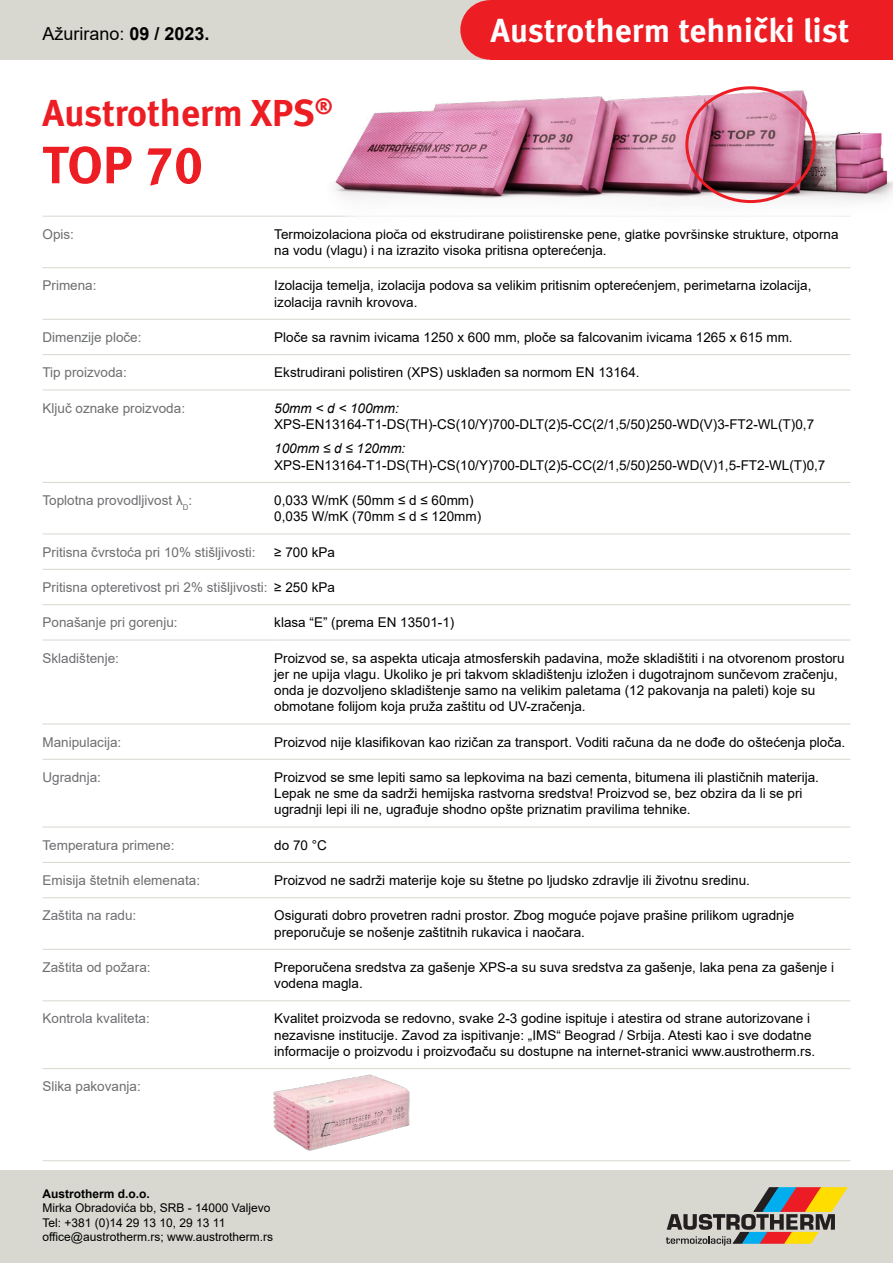
<style>
.page{position:relative;width:893px;height:1263px;background:#fff}
.page>*{position:absolute;margin:0;border:0;box-sizing:border-box;transform-origin:0 0}
.t1{font:52.5px "Meta Bold LF";color:#ed1d24}
.t2{font:37.5px "Meta Bold LF";color:#ed1d24}
.t3{font:700 33px "Meta Pro";color:#fff}
.t4{font:18px "Arial";color:#000}
.t5{font:13.5px/16.2px "Arial";color:#000}
.t6{font:13.5px "Arial";color:#6d6e71}
.t7{font:italic 13.5px "Arial";color:#000}
.t8{font:12px/14.4px "Arial";color:#000}
.t9{font:700 12px "Arial";color:#000}
.s1{font-weight:700}
.s2{color:#000}
</style>
<div class="page">
<div style="left:0;top:0;width:893px;height:60px;background:#d8d8d0"></div>
<div style="left:0;top:1170px;width:893px;height:93px;background:#d8d8d0"></div>
<div style="left:490px;top:0;width:403px;height:60px;background:#ed1d24"></div>
<div style="left:460px;top:0;width:60px;height:60px;background:#ed1d24;border-radius:50%"></div>
<svg style="left:666px;top:1187px;width:182px;height:58px"></svg>
<hr style="left:43px;top:319px;width:231px;height:1px;background:#d8d8d0">
<hr style="left:274px;top:319px;width:576px;height:1px;background:#d8d8d0">
<hr style="left:43px;top:354px;width:231px;height:1px;background:#d8d8d0">
<hr style="left:274px;top:354px;width:576px;height:1px;background:#d8d8d0">
<hr style="left:43px;top:390px;width:231px;height:1px;background:#d8d8d0">
<hr style="left:274px;top:390px;width:576px;height:1px;background:#d8d8d0">
<hr style="left:43px;top:482px;width:231px;height:1px;background:#d8d8d0">
<hr style="left:274px;top:482px;width:576px;height:1px;background:#d8d8d0">
<hr style="left:43px;top:534px;width:231px;height:1px;background:#d8d8d0">
<hr style="left:274px;top:534px;width:576px;height:1px;background:#d8d8d0">
<hr style="left:43px;top:569px;width:231px;height:1px;background:#d8d8d0">
<hr style="left:274px;top:569px;width:576px;height:1px;background:#d8d8d0">
<hr style="left:43px;top:604px;width:231px;height:1px;background:#d8d8d0">
<hr style="left:274px;top:604px;width:576px;height:1px;background:#d8d8d0">
<hr style="left:43px;top:640px;width:231px;height:1px;background:#d8d8d0">
<hr style="left:274px;top:640px;width:576px;height:1px;background:#d8d8d0">
<hr style="left:43px;top:723px;width:231px;height:1px;background:#d8d8d0">
<hr style="left:274px;top:723px;width:576px;height:1px;background:#d8d8d0">
<hr style="left:43px;top:759px;width:231px;height:1px;background:#d8d8d0">
<hr style="left:274px;top:759px;width:576px;height:1px;background:#d8d8d0">
<hr style="left:43px;top:827px;width:231px;height:1px;background:#d8d8d0">
<hr style="left:274px;top:827px;width:576px;height:1px;background:#d8d8d0">
<hr style="left:43px;top:862px;width:231px;height:1px;background:#d8d8d0">
<hr style="left:274px;top:862px;width:576px;height:1px;background:#d8d8d0">
<hr style="left:43px;top:897px;width:231px;height:1px;background:#d8d8d0">
<hr style="left:274px;top:897px;width:576px;height:1px;background:#d8d8d0">
<hr style="left:43px;top:949px;width:231px;height:1px;background:#d8d8d0">
<hr style="left:274px;top:949px;width:576px;height:1px;background:#d8d8d0">
<hr style="left:43px;top:1000px;width:231px;height:1px;background:#d8d8d0">
<hr style="left:274px;top:1000px;width:576px;height:1px;background:#d8d8d0">
<hr style="left:43px;top:1068px;width:231px;height:1px;background:#d8d8d0">
<hr style="left:274px;top:1068px;width:576px;height:1px;background:#d8d8d0">
<hr style="left:43px;top:1160px;width:231px;height:1px;background:#d8d8d0">
<hr style="left:274px;top:1160px;width:576px;height:1px;background:#d8d8d0">
<hr style="left:43px;top:216px;width:231px;height:1px;background:#d8d8d0">
<hr style="left:274px;top:216px;width:576px;height:1px;background:#d8d8d0">
<hr style="left:43px;top:267px;width:231px;height:1px;background:#d8d8d0">
<hr style="left:274px;top:267px;width:576px;height:1px;background:#d8d8d0">
<img style="left:273px;top:1068px;width:137px;height:83px">
<img style="left:327px;top:46px;width:566px;height:171px">
<div style="left:685px;top:86px;width:131px;height:117px;border:3px solid #ed1d24;border-radius:50%"></div>
<h3 class="t4" style="left:43px;top:21px;width:169px">Ažurirano: <span class="s1">09 / 2023.</span></h3>
<h2 class="t2" style="left:43px;top:91px;width:292px">Austrotherm XPS<sup>®</sup></h2>
<h1 class="t1" style="left:43px;top:134px;width:162px">TOP 70</h1>
<h3 class="t3" style="left:491px;top:5px;width:360px">Austrotherm tehnički list</h3>
<p class="t6" style="left:43px;top:225px;width:33px">Opis:</p>
<p class="t5" style="left:274px;top:226px;width:566px">Termoizolaciona ploča od ekstrudirane polistirenske pene, glatke površinske strukture, otporna na vodu (vlagu) i na izrazito visoka pritisna opterećenja.</p>
<p class="t6" style="left:43px;top:276px;width:56px">Primena:</p>
<p class="t5" style="left:274px;top:277px;width:539px">Izolacija temelja, izolacija podova sa velikim pritisnim opterećenjem, perimetarna izolacija, izolacija ravnih krovova.</p>
<p class="t6" style="left:43px;top:328px;width:101px">Dimenzije ploče:</p>
<p class="t5" style="left:274px;top:329px;width:520px">Ploče sa ravnim ivicama 1250 x 600 mm, ploče sa falcovanim ivicama 1265 x 615 mm.</p>
<p class="t6" style="left:43px;top:363px;width:86px">Tip proizvoda:</p>
<p class="t5" style="left:274px;top:364px;width:367px">Ekstrudirani polistiren (XPS) usklađen sa normom EN 13164.</p>
<p class="t6" style="left:43px;top:398px;width:144px">Ključ oznake proizvoda:</p>
<p class="t7" style="left:274px;top:399px;width:126px">50mm &lt; d &lt; 100mm:</p>
<p class="t5" style="left:274px;top:416px;width:541px">XPS-EN13164-T1-DS(TH)-CS(10/Y)700-DLT(2)5-CC(2/1,5/50)250-WD(V)3-FT2-WL(T)0,7</p>
<p class="t7" style="left:274px;top:440px;width:133px">100mm ≤ d ≤ 120mm:</p>
<p class="t5" style="left:274px;top:457px;width:553px">XPS-EN13164-T1-DS(TH)-CS(10/Y)700-DLT(2)5-CC(2/1,5/50)250-WD(V)1,5-FT2-WL(T)0,7</p>
<p class="t6" style="left:43px;top:491px;width:151px">Toplotna provodljivost λ<sub>D</sub>:</p>
<p class="t5" style="left:274px;top:492px;width:208px">0,033 W/mK (50mm ≤ d ≤ 60mm)<br>0,035 W/mK (70mm ≤ d ≤ 120mm)</p>
<p class="t6" style="left:43px;top:542px;width:215px">Pritisna čvrstoća pri 10% stišljivosti:</p>
<p class="t5" style="left:274px;top:544px;width:62px">≥ 700 kPa</p>
<p class="t6" style="left:43px;top:578px;width:294px">Pritisna opteretivost pri 2% stišljivosti: <span class="s2">≥ 250 kPa</span></p>
<p class="t6" style="left:43px;top:613px;width:137px">Ponašanje pri gorenju:</p>
<p class="t5" style="left:274px;top:614px;width:182px">klasa “E” (prema EN 13501-1)</p>
<p class="t6" style="left:43px;top:648px;width:78px">Skladištenje:</p>
<p class="t5" style="left:274px;top:650px;width:572px">Proizvod se, sa aspekta uticaja atmosferskih padavina, može skladištiti i na otvorenom prostoru jer ne upija vlagu. Ukoliko je pri takvom skladištenju izložen i dugotrajnom sunčevom zračenju, onda je dozvoljeno skladištenje samo na velikim paletama (12 pakovanja na paleti) koje su obmotane folijom koja pruža zaštitu od UV-zračenja.</p>
<p class="t6" style="left:43px;top:732px;width:80px">Manipulacija:</p>
<p class="t5" style="left:274px;top:734px;width:573px">Proizvod nije klasifikovan kao rizičan za transport. Voditi računa da ne dođe do oštećenja ploča.</p>
<p class="t6" style="left:43px;top:768px;width:60px">Ugradnja:</p>
<p class="t5" style="left:274px;top:769px;width:546px">Proizvod se sme lepiti samo sa lepkovima na bazi cementa, bitumena ili plastičnih materija.<br>Lepak ne sme da sadrži hemijska rastvorna sredstva! Proizvod se, bez obzira da li se pri ugradnji lepi ili ne, ugrađuje shodno opšte priznatim pravilima tehnike.</p>
<p class="t6" style="left:43px;top:836px;width:134px">Temperatura primene:</p>
<p class="t5" style="left:274px;top:837px;width:54px">do 70 °C</p>
<p class="t6" style="left:43px;top:871px;width:159px">Emisija štetnih elemenata:</p>
<p class="t5" style="left:274px;top:872px;width:477px">Proizvod ne sadrži materije koje su štetne po ljudsko zdravlje ili životnu sredinu.</p>
<p class="t6" style="left:43px;top:906px;width:95px">Zaštita na radu:</p>
<p class="t5" style="left:274px;top:907px;width:521px">Osigurati dobro provetren radni prostor. Zbog moguće pojave prašine prilikom ugradnje preporučuje se nošenje zaštitnih rukavica i naočara.</p>
<p class="t6" style="left:43px;top:958px;width:110px">Zaštita od požara:</p>
<p class="t5" style="left:274px;top:959px;width:561px">Preporučena sredstva za gašenje XPS-a su suva sredstva za gašenje, laka pena za gašenje i vodena magla.</p>
<p class="t6" style="left:43px;top:1009px;width:109px">Kontrola kvaliteta:</p>
<p class="t5" style="left:274px;top:1010px;width:542px">Kvalitet proizvoda se redovno, svake 2-3 godine ispituje i atestira od strane autorizovane i nezavisne institucije. Zavod za ispitivanje: „IMS“ Beograd / Srbija. Atesti kao i sve dodatne informacije o proizvodu i proizvođaču su dostupne na internet-stranici www.austrotherm.rs.</p>
<p class="t6" style="left:43px;top:1077px;width:100px">Slika pakovanja:</p>
<p class="t9" style="left:43px;top:1185px;width:109px">Austrotherm d.o.o.</p>
<p class="t8" style="left:43px;top:1201px;width:232px">Mirka Obradovića bb, SRB - 14000 Valjevo<br>Tel: +381 (0)14 29 13 10, 29 13 11 office@austrotherm.rs; www.austrotherm.rs</p>
</div>
